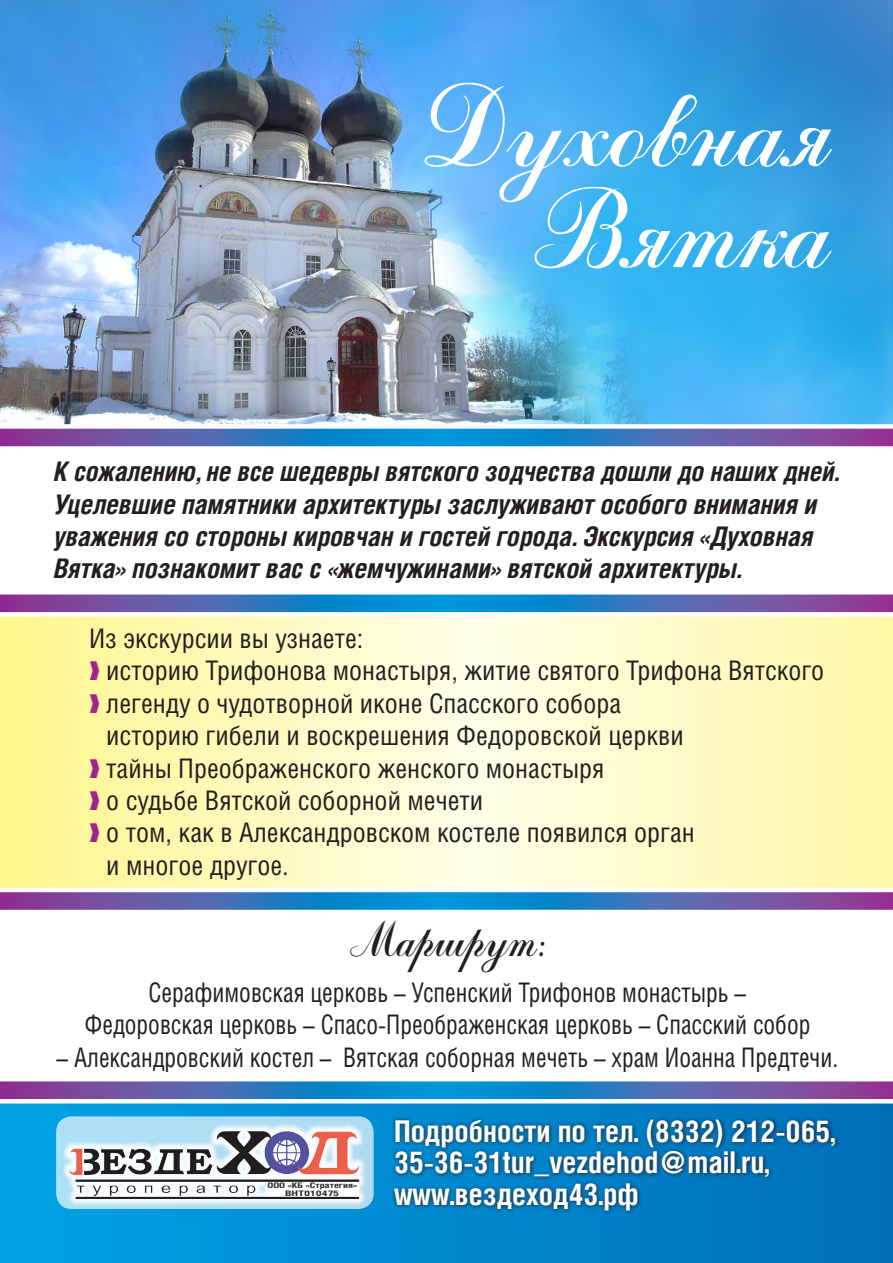
<style>
.page{position:relative;width:893px;height:1263px;background:#fff}
.page>*{position:absolute;margin:0;border:0;box-sizing:border-box;transform-origin:0 0}
.t1{font:120px/101.4px "Art Script";color:#fff;text-align:right}
.t2{font:54px "Art Script";color:#231f20;scale:.92 1}
.t3{font:700 30px/31.5px "Helios Cond";color:#fff}
.t4{font:27px/32.4px "Helios Cond";color:#231f20}
.t5{font:italic 700 27px/32.4px "Helios Cond";color:#231f20}
.t6{font:27px/32.4px "Helios Cond";color:#231f20;text-align:center;scale:.9 1}
.t7{font:700 7.65px/7.6px "Helios Cond";color:#282526;text-align:center;scale:1.4 1}
</style>
<div class="page">
<img style="left:0;top:0;width:893px;height:424px">
<svg style="left:0;top:424px;width:893px;height:23px"></svg>
<svg style="left:0;top:617px;width:893px;height:271px;background:#fff9c0"></svg>
<svg style="left:0;top:594px;width:893px;height:23px;background:#708dc5"></svg>
<svg style="left:0;top:892px;width:893px;height:18px;background:#496eb7"></svg>
<div style="left:0;top:1099px;width:893px;height:164px;background:linear-gradient(to right,#04a4e6,#0471ba)"></div>
<div style="left:56px;top:1116px;width:318px;height:93px;background:#afddf3;border-radius:15px"></div>
<div style="left:60px;top:1121px;width:308px;height:87px;background:#fff;opacity:.92"></div>
<img style="left:70px;top:1129px;width:290px;height:69px">
<svg style="left:266px;top:1182px;width:93px;height:14px"></svg>
<div style="left:390px;top:1116px;width:451px;height:99px;background:#231f20;opacity:.97"></div>
<svg style="left:0;top:1081px;width:893px;height:22px"></svg>
<svg style="left:90px;top:661px;width:9px;height:19px"></svg>
<svg style="left:90px;top:694px;width:9px;height:19px"></svg>
<svg style="left:90px;top:759px;width:9px;height:18px"></svg>
<svg style="left:90px;top:791px;width:9px;height:19px"></svg>
<svg style="left:90px;top:823px;width:9px;height:19px"></svg>
<h1 class="t1" style="left:419px;top:87px;width:413px">Духовная<br>Вятка</h1>
<p class="t5" style="left:54px;top:455px;width:787px">К сожалению, не все шедевры вятского зодчества дошли до наших дней.<br>Уцелевшие памятники архитектуры заслуживают особого внимания и уважения со стороны кировчан и гостей города. Экскурсия «Духовная Вятка» познакомит вас с «жемчужинами» вятской архитектуры.</p>
<p class="t4" style="left:106px;top:622px;width:719px;text-indent:-17px">Из экскурсии вы узнаете:<br>историю Трифонова монастыря, житие святого Трифона Вятского легенду о чудотворной иконе Спасского собора<br>историю гибели и воскрешения Федоровской церкви<br>тайны Преображенского женского монастыря<br>о судьбе Вятской соборной мечети<br>о том, как в Александровском костеле появился орган<br>и многое другое.</p>
<h2 class="t2" style="left:350px;top:914px;width:214px">Маршрут:</h2>
<p class="t6" style="left:84px;top:976px;width:808px">Серафимовская церковь – Успенский Трифонов монастырь –<br>Федоровская церковь – Спасо-Преображенская церковь – Спасский собор</p>
<p class="t6" style="left:57px;top:1040px;width:870px">– Александровский костел – Вятская соборная мечеть – храм Иоанна Предтечи.</p>
<p class="t7" style="left:267px;top:1182px;width:66px">ООО «КБ «Стратегия»<br>ВНТ010475</p>
<p class="t3" style="left:394px;top:1114px;width:443px">Подробности по тел. (8332) 212-065,<br>35-36-31tur_vezdehod@mail.ru, www.вездеход43.рф</p>
</div>
